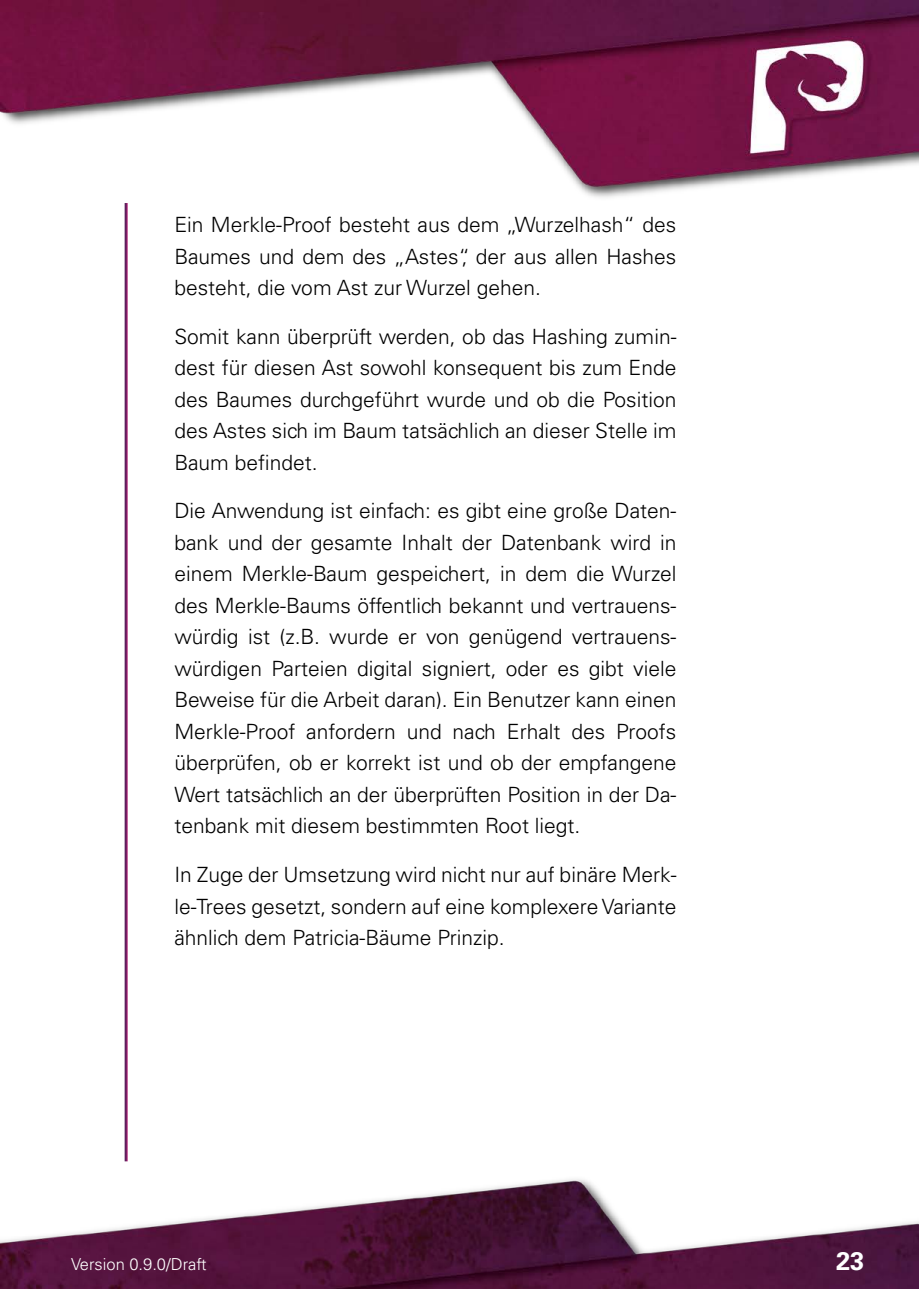
<style>
.page{position:relative;width:919px;height:1289px;background:#fff}
.page>*{position:absolute;margin:0;border:0;box-sizing:border-box;transform-origin:0 0}
.t1{font:700 25.5px "Univers LT Std";color:#fff}
.t2{font:300 21px/31.5px "Univers LT Std";color:#000;text-align:justify}
.t3{font:300 16.5px "Univers LT Std";color:#fff}
</style>
<div class="page">
<img style="left:0;top:0;width:918px;height:1288px">
<p class="t2" style="left:174px;top:209px;width:503px">Ein Merkle-Proof besteht aus dem „Wurzelhash“ des Baumes und dem des „Astes“, der aus allen Hashes besteht, die vom Ast zur Wurzel gehen.</p>
<p class="t2" style="left:174px;top:320px;width:503px">Somit kann überprüft werden, ob das Hashing zumin&shy;dest für diesen Ast sowohl konsequent bis zum Ende des Baumes durchgeführt wurde und ob die Position des Astes sich im Baum tatsächlich an dieser Stelle im Baum befindet.</p>
<p class="t2" style="left:174px;top:495px;width:503px">Die Anwendung ist einfach: es gibt eine große Daten&shy;bank und der gesamte Inhalt der Datenbank wird in einem Merkle-Baum gespeichert, in dem die Wurzel des Merkle-Baums öffentlich bekannt und vertrauens&shy;würdig ist (z.B. wurde er von genügend vertrauens&shy;würdigen Parteien digital signiert, oder es gibt viele Beweise für die Arbeit daran). Ein Benutzer kann einen Merkle-Proof anfordern und nach Erhalt des Proofs überprüfen, ob er korrekt ist und ob der empfangene Wert tatsächlich an der überprüften Position in der Da&shy;tenbank mit diesem bestimmten Root liegt.</p>
<p class="t2" style="left:174px;top:858px;width:503px">In Zuge der Umsetzung wird nicht nur auf binäre Merk&shy;le-Trees gesetzt, sondern auf eine komplexere Variante ähnlich dem Patricia-Bäume Prinzip.</p>
<p class="t3" style="left:71px;top:1253px;width:137px">Version 0.9.0/Draft</p>
<p class="t1" style="left:836px;top:1245px;width:30px">23</p>
</div>
